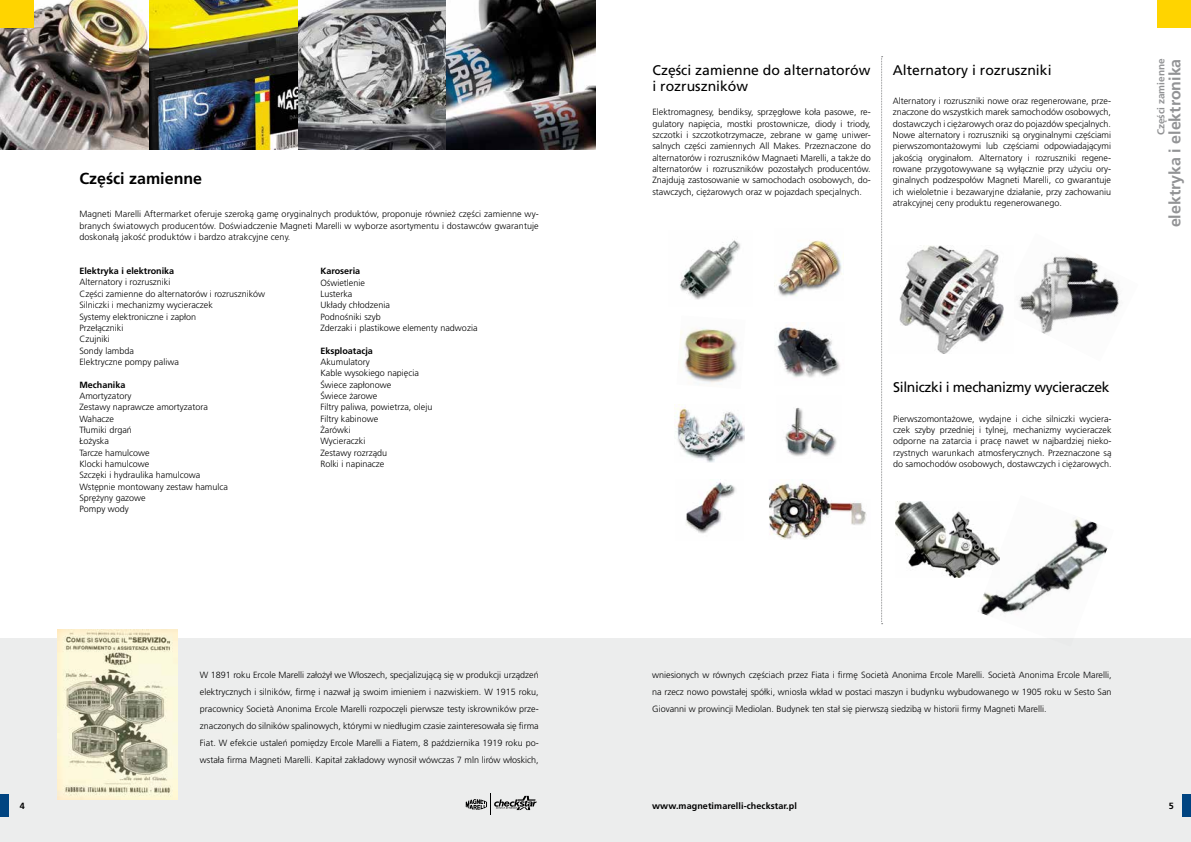
<style>
.page{position:relative;width:1191px;height:842px;background:#fff}
.page>*{position:absolute;margin:0;border:0;box-sizing:border-box;transform-origin:0 0}
.t1{font:700 16px "Frutiger LT Com";color:#929395}
.t2{font:700 16px "Frutiger LT Com";color:#000}
.t3{font:14px/16px "Frutiger LT Com";color:#000}
.t4{font:14px "Frutiger LT Com";letter-spacing:-.025em;color:#000}
.t5{font:700 10px "Frutiger LT Com";color:#929395}
.t6{font:300 9px/11.3px "Frutiger LT Com";color:#000;text-align:justify}
.t7{font:700 9px "Frutiger LT Com";color:#000}
</style>
<div class="page">
<div style="left:0;top:638px;width:1191px;height:204px;background:#eceded"></div>
<img style="left:895px;top:502px;width:82px;height:76px">
<img style="left:977px;top:519px;width:131px;height:97px">
<img style="left:774px;top:240px;width:68px;height:57px">
<img style="left:785px;top:408px;width:52px;height:49px">
<img style="left:680px;top:240px;width:60px;height:60px">
<img style="left:680px;top:328px;width:58px;height:55px">
<img style="left:675px;top:408px;width:69px;height:54px">
<img style="left:777px;top:325px;width:63px;height:53px">
<img style="left:686px;top:482px;width:50px;height:52px">
<img style="left:769px;top:482px;width:98px;height:58px">
<svg style="left:881px;top:56px;width:1px;height:568px"></svg>
<img style="left:0;top:0;width:595px;height:149px">
<img style="left:1019px;top:254px;width:101px;height:80px">
<img style="left:899px;top:245px;width:105px;height:108px">
<img style="left:57px;top:629px;width:120px;height:170px">
<svg style="left:466px;top:794px;width:70px;height:21px"></svg>
<div style="left:1182px;top:794px;width:9px;height:23px;background:#004481"></div>
<div style="left:0;top:794px;width:9px;height:23px;background:#004481"></div>
<div style="left:0;top:0;width:34px;height:28px;background:#ffd400"></div>
<div style="left:1157px;top:0;width:34px;height:28px;background:#ffd400"></div>
<h1 class="t2" style="left:79px;top:169px;width:124px">Części zamienne</h1>
<p class="t6" style="left:79px;top:209px;width:461px">Magneti Marelli Aftermarket oferuje szeroką gamę oryginalnych produktów, proponuje również części zamienne wy&shy;branych światowych producentów. Doświadczenie Magneti Marelli w wyborze asortymentu i dostawców gwarantuje doskonałą jakość produktów i bardzo atrakcyjne ceny.</p>
<p class="t7" style="left:79px;top:266px;width:96px">Elektryka i elektronika</p>
<p class="t6" style="left:79px;top:277px;width:187px;text-align:left">Alternatory i rozruszniki<br>Części zamienne do alternatorów i rozruszników<br>Silniczki i mechanizmy wycieraczek<br>Systemy elektroniczne i zapłon<br>Przełączniki<br>Czujniki<br>Sondy lambda<br>Elektryczne pompy paliwa</p>
<p class="t7" style="left:79px;top:379px;width:48px">Mechanika</p>
<p class="t6" style="left:79px;top:390px;width:150px;text-align:left">Amortyzatory<br>Zestawy naprawcze amortyzatora<br>Wahacze<br>Tłumiki drgań<br>Łożyska<br>Tarcze hamulcowe<br>Klocki hamulcowe<br>Szczęki i hydraulika hamulcowa<br>Wstępnie montowany zestaw hamulca<br>Sprężyny gazowe<br>Pompy wody</p>
<p class="t7" style="left:320px;top:266px;width:41px">Karoseria</p>
<p class="t6" style="left:320px;top:277px;width:159px;text-align:left">Oświetlenie<br>Lusterka<br>Układy chłodzenia<br>Podnośniki szyb<br>Zderzaki i plastikowe elementy nadwozia</p>
<p class="t7" style="left:320px;top:345px;width:54px">Eksploatacja</p>
<p class="t6" style="left:320px;top:356px;width:113px;text-align:left">Akumulatory<br>Kable wysokiego napięcia<br>Świece zapłonowe<br>Świece żarowe<br>Filtry paliwa, powietrza, oleju<br>Filtry kabinowe<br>Żarówki<br>Wycieraczki<br>Zestawy rozrządu<br>Rolki i napinacze</p>
<h2 class="t3" style="left:652px;top:62px;width:219px">Części zamienne do alternatorów i rozruszników</h2>
<p class="t6" style="left:652px;top:107px;width:220px">Elektromagnesy, bendiksy, sprzęgłowe koła pasowe, re&shy;gulatory napięcia, mostki prostownicze, diody i triody, szczotki i szczotkotrzymacze, zebrane w gamę uniwer&shy;salnych części zamiennych All Makes. Przeznaczone do alternatorów i rozruszników Magnaeti Marelli, a także do alternatorów i rozruszników pozostałych producentów.<br>Znajdują zastosowanie w samochodach osobowych, do&shy;stawczych, ciężarowych oraz w pojazdach specjalnych.</p>
<h2 class="t3" style="left:892px;top:62px;width:160px">Alternatory i rozruszniki</h2>
<p class="t6" style="left:892px;top:95px;width:220px">Alternatory i rozruszniki nowe oraz regenerowane, prze&shy;znaczone do wszystkich marek samochodów osobowych, dostawczych i ciężarowych oraz do pojazdów specjalnych.<br>Nowe alternatory i rozruszniki są oryginalnymi częściami pierwszomontażowymi lub częściami odpowiadającymi jakością oryginałom. Alternatory i rozruszniki regene&shy;rowane przygotowywane są wyłącznie przy użyciu ory&shy;ginalnych podzespołów Magneti Marelli, co gwarantuje ich wieloletnie i bezawaryjne działanie, przy zachowaniu atrakcyjnej ceny produktu regenerowanego.</p>
<p class="t5" style="left:1155px;top:135px;width:78px;rotate:-90deg">Części zamienne</p>
<h1 class="t1" style="left:1165px;top:227px;width:170px;rotate:-90deg">elektryka i elektronika</h1>
<h2 class="t4" style="left:893px;top:379px;width:218px">Silniczki i mechanizmy wycieraczek</h2>
<p class="t6" style="left:893px;top:413px;width:220px">Pierwszomontażowe, wydajne i ciche silniczki wyciera&shy;czek szyby przedniej i tylnej, mechanizmy wycieraczek odporne na zatarcia i pracę nawet w najbardziej nieko&shy;rzystnych warunkach atmosferycznych. Przeznaczone są do samochodów osobowych, dostawczych i ciężarowych.</p>
<p class="t6" style="left:200px;top:666px;width:340px;line-height:17px">W 1891 roku Ercole Marelli założył we Włoszech, specjalizującą się w produkcji urządzeń elektrycznych i silników, firmę i nazwał ją swoim imieniem i nazwiskiem. W 1915 roku, pracownicy Società Anonima Ercole Marelli rozpoczęli pierwsze testy iskrowników prze&shy;znaczonych do silników spalinowych, którymi w niedługim czasie zainteresowała się firma Fiat. W efekcie ustaleń pomiędzy Ercole Marelli a Fiatem, 8 października 1919 roku po&shy;wstała firma Magneti Marelli. Kapitał zakładowy wynosił wówczas 7 mln lirów włoskich,</p>
<p class="t6" style="left:652px;top:666px;width:461px;line-height:17px">wniesionych w równych częściach przez Fiata i firmę Società Anonima Ercole Marelli. Società Anonima Ercole Marelli, na rzecz nowo powstałej spółki, wniosła wkład w postaci maszyn i budynku wybudowanego w 1905 roku w Sesto San Giovanni w prowincji Mediolan. Budynek ten stał się pierwszą siedzibą w historii firmy Magneti Marelli.</p>
<p class="t7" style="left:20px;top:800px;width:7px">4</p>
<p class="t7" style="left:652px;top:800px;width:146px">www.magnetimarelli-checkstar.pl</p>
<p class="t7" style="left:1169px;top:800px;width:7px">5</p>
</div>
